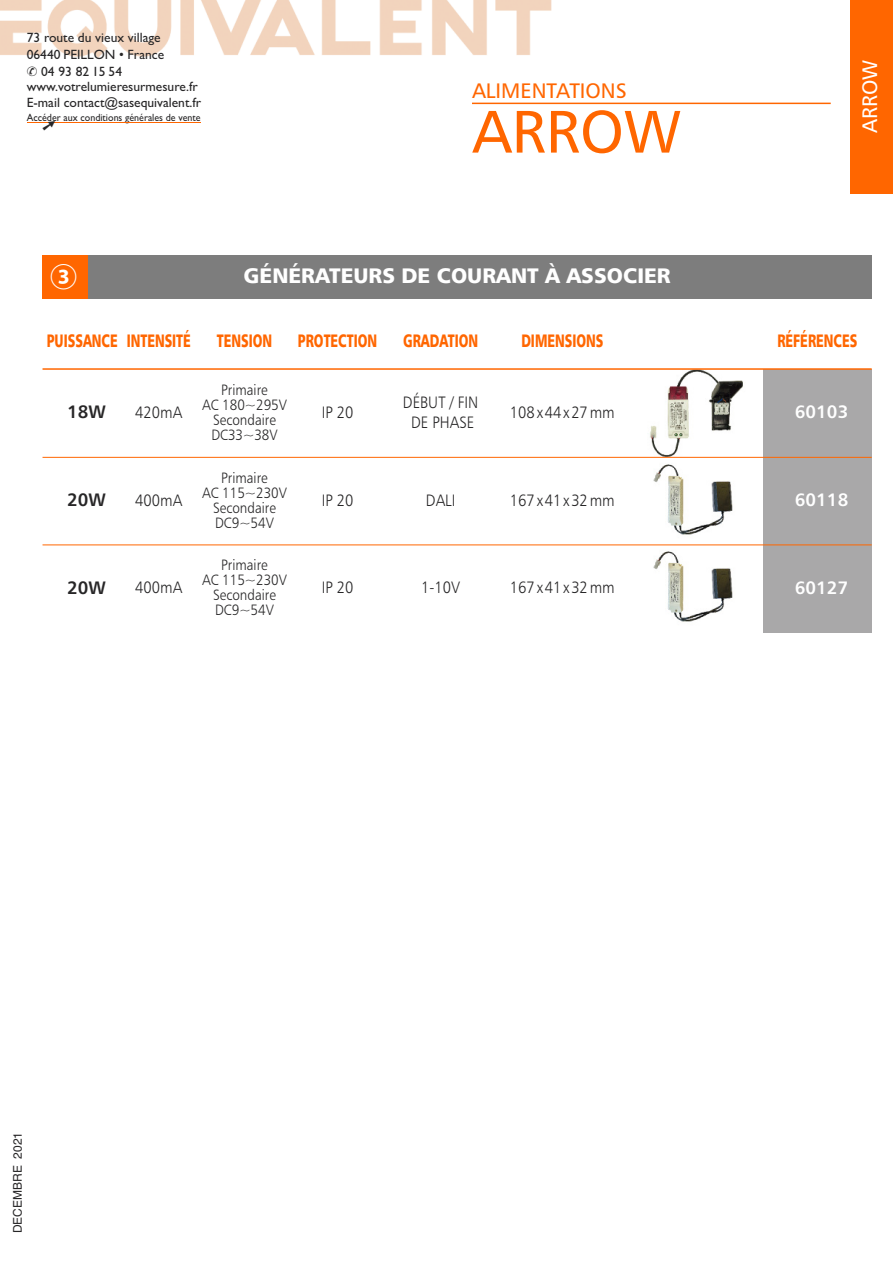
<style>
.page{position:relative;width:893px;height:1263px;background:#fff}
.page>*{position:absolute;margin:0;border:0;box-sizing:border-box;transform-origin:0 0}
.t1{font:60px "Humanist 777 BT Roman B";color:#f60}
.t2{font:700 27px "Adobe Gothic Std";color:#fff}
.t3{font:21px "Humanist 777 BT Black B";color:#fff}
.t4{font:21px "Humanist 777 BT Roman B";color:#f60}
.t5{font:21px "Humanist 777 BT Roman B";color:#fff}
.t6{font:18px "Humanist 777 BT Black B";color:#f60;scale:.7 1}
.t7{font:18px "Humanist 777 BT Bold B";color:#fff}
.t8{font:18px "Humanist 777 BT Bold B";color:#272627}
.t9{font:16.5px/19.8px "Humanist 777 BT Light B";color:#272627;text-align:center;scale:.9 1}
.t10{font:16.5px "Humanist 777 BT Light B";letter-spacing:.06em;color:#272627;scale:.9 1}
.t11{font:15px/15px "Humanist 777 BT Light B";color:#272627;text-align:center;scale:.9 1}
.t12{font:13.5px/16.6px "Gill Sans";color:#272627}
.t13{font:12px "Helvetica";color:#272627}
.t14{font:10.5px "Gill Sans";color:#272627;scale:.95 1}
</style>
<div class="page">
<hr style="left:472px;top:103px;width:359px;height:1px;background:#f60">
<div style="left:850px;top:0;width:42px;height:194px;background:#f60"></div>
<img style="left:0;top:0;width:552px;height:57px">
<hr style="left:27px;top:122px;width:174px;height:1px;background:#f60">
<div style="left:43px;top:255px;width:829px;height:44px;background:#7d7d7d"></div>
<img style="left:636px;top:370px;width:117px;height:87px">
<div style="left:763px;top:369px;width:109px;height:88px;background:#a9a8a9"></div>
<img style="left:643px;top:464px;width:110px;height:158px">
<div style="left:763px;top:457px;width:109px;height:88px;background:#a9a8a9"></div>
<div style="left:763px;top:545px;width:109px;height:87px;background:#a9a8a9"></div>
<hr style="left:43px;top:368px;width:829px;height:2px;background:#f60">
<hr style="left:43px;top:457px;width:829px;height:1px;background:#f60">
<hr style="left:43px;top:545px;width:829px;height:1px;background:#f60">
<div style="left:42px;top:255px;width:45px;height:44px;background:#f60"></div>
<p class="t12" style="left:27px;top:29px;width:139px">73 route du vieux village<br>06440 PEILLON • France ✆ 04 93 821554</p>
<p class="t12" style="left:27px;top:78px;width:176px;line-height:16.2px">www.votrelumieresurmesure.fr<br>E-mail contact@sasequivalent.fr</p>
<p class="t14" style="left:27px;top:111px;width:184px">Accéder aux conditions générales de vente</p>
<h3 class="t4" style="left:472px;top:83px;width:156px">ALIMENTATIONS</h3>
<h1 class="t1" style="left:472px;top:108px;width:210px">ARROW</h1>
<h2 class="t2" style="left:50px;top:261px;width:28px">③</h2>
<h3 class="t3" style="left:244px;top:267px;width:429px">GÉNÉRATEURS DE COURANT À ASSOCIER</h3>
<h3 class="t5" style="left:861px;top:133px;width:75px;rotate:-90deg">ARROW</h3>
<h3 class="t6" style="left:47px;top:334px;width:207px">PUISSANCE INTENSITÉ</h3>
<h3 class="t6" style="left:217px;top:334px;width:81px">TENSION</h3>
<h3 class="t6" style="left:298px;top:334px;width:115px">PROTECTION</h3>
<h3 class="t6" style="left:403px;top:334px;width:109px">GRADATION</h3>
<h3 class="t6" style="left:521px;top:334px;width:119px">DIMENSIONS</h3>
<h3 class="t6" style="left:777px;top:334px;width:116px">RÉFÉRENCES</h3>
<h3 class="t8" style="left:67px;top:405px;width:40px">18W</h3>
<p class="t9" style="left:135px;top:404px;width:54px">420mA</p>
<p class="t11" style="left:202px;top:384px;width:96px">Primaire<br>AC 180~295V<br>Secondaire<br>DC33~38V</p>
<p class="t9" style="left:322px;top:404px;width:37px">IP 20</p>
<p class="t9" style="left:403px;top:394px;width:85px">DÉBUT / FIN<br>DE PHASE</p>
<p class="t10" style="left:510px;top:406px;width:118px">108x44x27mm</p>
<h3 class="t7" style="left:795px;top:405px;width:55px">60103</h3>
<h3 class="t8" style="left:67px;top:492px;width:40px">20W</h3>
<p class="t9" style="left:135px;top:491px;width:54px">400mA</p>
<p class="t11" style="left:202px;top:471px;width:96px">Primaire<br>AC 115~230V<br>Secondaire<br>DC9~54V</p>
<p class="t9" style="left:322px;top:491px;width:37px">IP 20</p>
<p class="t9" style="left:426px;top:491px;width:34px">DALI</p>
<p class="t10" style="left:510px;top:493px;width:118px">167x41x32mm</p>
<h3 class="t7" style="left:795px;top:492px;width:55px">60118</h3>
<h3 class="t8" style="left:67px;top:580px;width:40px">20W</h3>
<p class="t9" style="left:135px;top:579px;width:54px">400mA</p>
<p class="t11" style="left:202px;top:559px;width:96px">Primaire<br>AC 115~230V<br>Secondaire<br>DC9~54V</p>
<p class="t9" style="left:322px;top:579px;width:37px">IP 20</p>
<p class="t9" style="left:421px;top:579px;width:45px">1-10V</p>
<p class="t10" style="left:510px;top:581px;width:118px">167x41x32mm</p>
<h3 class="t7" style="left:795px;top:580px;width:55px">60127</h3>
<p class="t13" style="left:11px;top:1233px;width:103px;rotate:-90deg">DECEMBRE 2021</p>
</div>
